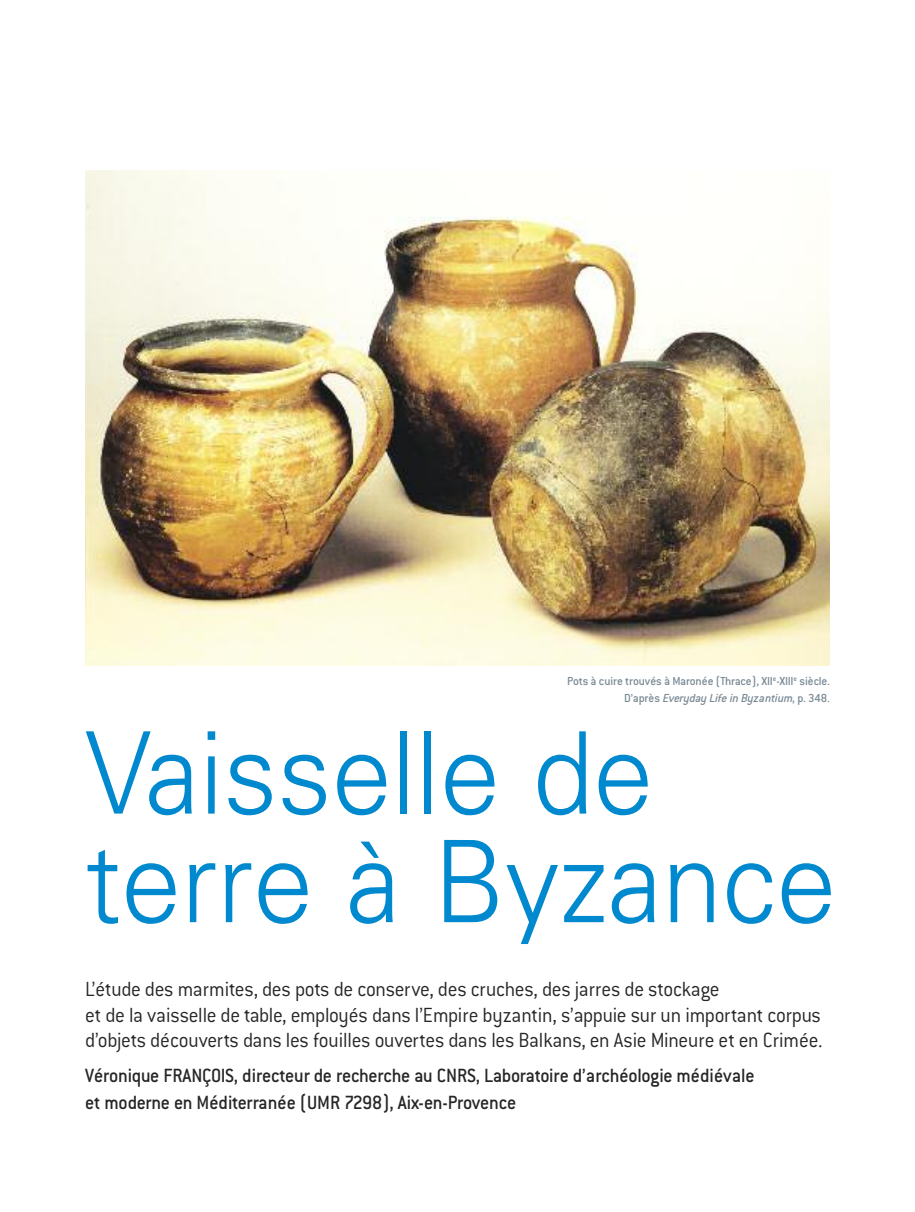
<style>
.page{position:relative;width:915px;height:1212px;background:#fff}
.page>*{position:absolute;margin:0;border:0;box-sizing:border-box;transform-origin:0 0}
.t1{font:300 113.85px/108.6px "Univers";color:#0089ce;scale:.95 1}
.t2{font:300 22.5px/25.5px "Conduit ITC";letter-spacing:-.015em;color:#272627;scale:.95 1}
.t3{font:500 21px/27px "Conduit ITC";letter-spacing:-.01em;color:#272627;scale:.95 1}
.t4{font:500 12.75px/16.5px "Conduit ITC";letter-spacing:-.01em;color:#798994;text-align:right}
.s1{font-style:italic}
</style>
<div class="page">
<img style="left:85px;top:170px;width:744px;height:496px">
<p class="t4" style="left:567px;top:674px;width:264px">Pots à cuire trouvés à Maronée (Thrace), XII<sup>e</sup>-XIII<sup>e</sup> siècle.<br>D ’ a p r è s <span class="s1">Everyday Life in Byzantium</span>, p. 3 4 8.</p>
<h1 class="t1" style="left:85px;top:729px;width:792px">Vaisselle de terre à Byzance</h1>
<p class="t2" style="left:85px;top:979px;width:777px">L’étude des marmites, des pots de conserve, des cruches, des jarres de stockage<br>et de la vaisselle de table, employés dans l’Empire byzantin, s’appuie sur un important corpus d’objets découverts dans les fouilles ouvertes dans les Balkans, en Asie Mineure et en Crimée.</p>
<p class="t3" style="left:85px;top:1064px;width:706px">Véronique FRANÇOIS, directeur de recherche au CNRS, Laboratoire d’archéologie médiévale et moderne en Méditerranée (UMR 7298), Aix-en-Provence</p>
</div>
